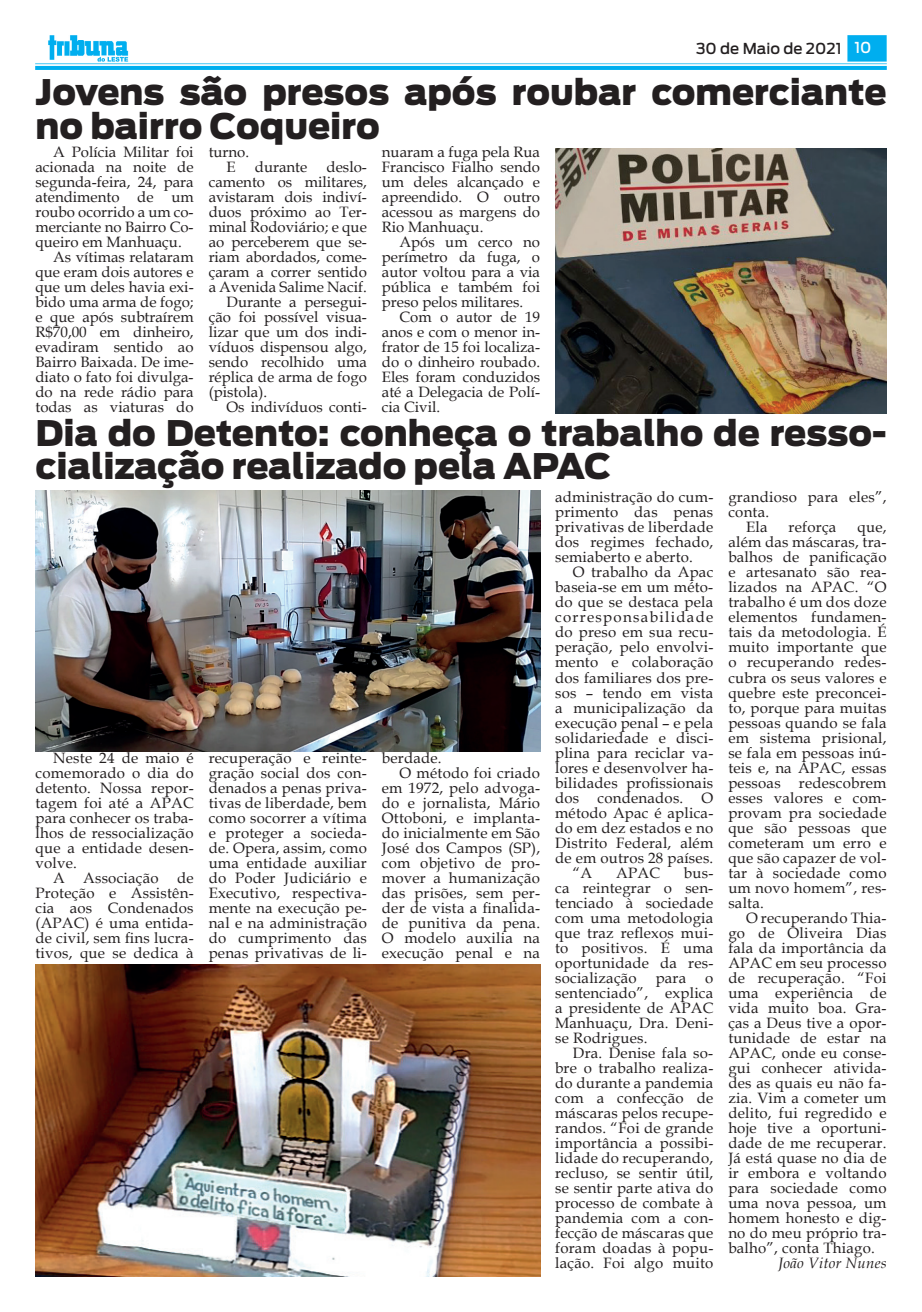
<style>
.page{position:relative;width:922px;height:1312px;background:#fff}
.page>*{position:absolute;margin:0;border:0;box-sizing:border-box;transform-origin:0 0}
.t1{font:900 35px/33.8px "Antenna";color:#231f20}
.t2{font:15px/15px "Book Antiqua";letter-spacing:.015em;color:#231f20;text-align:justify}
.t3{font:15px "Book Antiqua";letter-spacing:.09em;color:#231f20}
.t4{font:500 15px "Antenna";color:#231f20}
.t5{font:italic 15px "Book Antiqua";letter-spacing:.015em;color:#231f20}
.s1{color:#fff}
</style>
<div class="page">
<img style="left:35px;top:35px;width:851px;height:34px">
<img style="left:555px;top:148px;width:331px;height:265px">
<img style="left:35px;top:490px;width:505px;height:261px">
<img style="left:35px;top:964px;width:505px;height:312px">
<p class="t4" style="left:696px;top:40px;width:177px">30 de Maio de 2021 <span class="s1">10</span></p>
<h1 class="t1" style="left:35px;top:75px;width:852px">Jovens são presos após roubar comerciante no bairro Coqueiro</h1>
<p class="t2" style="left:53px;top:144px;width:142px">A Polícia Militar foi</p>
<p class="t2" style="left:35px;top:159px;width:160px">acionada na noite de</p>
<p class="t2" style="left:35px;top:174px;width:160px">segunda-feira, 24, para</p>
<p class="t2" style="left:35px;top:189px;width:160px">atendimento de um</p>
<p class="t2" style="left:35px;top:204px;width:160px">roubo ocorrido a um co-</p>
<p class="t2" style="left:35px;top:219px;width:160px">merciante no Bairro Co-</p>
<p class="t2" style="left:35px;top:234px;width:148px">queiro em Manhuaçu.</p>
<p class="t2" style="left:53px;top:249px;width:142px">As vítimas relataram</p>
<p class="t2" style="left:35px;top:264px;width:160px">que eram dois autores e</p>
<p class="t2" style="left:35px;top:279px;width:160px">que um deles havia exi-</p>
<p class="t2" style="left:35px;top:294px;width:160px">bido uma arma de fogo;</p>
<p class="t2" style="left:35px;top:309px;width:160px">e que após subtraírem</p>
<p class="t2" style="left:35px;top:324px;width:160px">R$70,00 em dinheiro,</p>
<p class="t2" style="left:35px;top:339px;width:160px">evadiram sentido ao</p>
<p class="t2" style="left:35px;top:354px;width:160px">Bairro Baixada. De ime-</p>
<p class="t2" style="left:35px;top:369px;width:160px">diato o fato foi divulga-</p>
<p class="t2" style="left:35px;top:384px;width:160px">do na rede rádio para</p>
<p class="t2" style="left:35px;top:399px;width:160px">todas as viaturas do</p>
<p class="t2" style="left:382px;top:144px;width:160px">nuaram a fuga pela Rua Francisco Fialho sendo um deles alcançado e apreendido. O outro acessou as margens do Rio Manhuaçu.</p>
<p class="t2" style="left:382px;top:234px;width:160px;text-indent:18px">Após um cerco no perímetro da fuga, o autor voltou para a via pública e também foi preso pelos militares.</p>
<p class="t2" style="left:382px;top:309px;width:160px;text-indent:18px">Com o autor de 19 anos e com o menor in&shy;frator de 15 foi localiza&shy;do o dinheiro roubado.<br>Eles foram conduzidos até a Delegacia de Polí&shy;cia Civil.</p>
<h1 class="t1" style="left:35px;top:416px;width:852px">Dia do Detento: conheça o trabalho de resso&shy;cialização realizado pela APAC</h1>
<p class="t2" style="left:209px;top:144px;width:42px;text-align:center">turno.<br>E</p>
<p class="t2" style="left:255px;top:159px;width:54px">durante</p>
<p class="t2" style="left:326px;top:159px;width:42px">deslo-</p>
<p class="t2" style="left:209px;top:174px;width:160px">camento os militares,</p>
<p class="t2" style="left:209px;top:189px;width:160px">avistaram dois indiví-</p>
<p class="t2" style="left:209px;top:204px;width:160px">duos próximo ao Ter-</p>
<p class="t2" style="left:209px;top:219px;width:160px">minal Rodoviário; e que</p>
<p class="t2" style="left:209px;top:234px;width:160px">ao perceberem que se-</p>
<p class="t2" style="left:209px;top:249px;width:160px">riam abordados, come-</p>
<p class="t2" style="left:209px;top:264px;width:160px">çaram a correr sentido</p>
<p class="t2" style="left:209px;top:279px;width:160px">a Avenida Salime Nacif.</p>
<p class="t2" style="left:226px;top:294px;width:142px">Durante a persegui-</p>
<p class="t2" style="left:209px;top:309px;width:160px">ção foi possível visua-</p>
<p class="t2" style="left:209px;top:324px;width:160px">lizar que um dos indi-</p>
<p class="t2" style="left:209px;top:339px;width:160px">víduos dispensou algo,</p>
<p class="t2" style="left:209px;top:354px;width:160px">sendo recolhido uma</p>
<p class="t2" style="left:209px;top:369px;width:160px">réplica de arma de fogo</p>
<p class="t2" style="left:209px;top:384px;width:60px">(pistola).</p>
<p class="t2" style="left:226px;top:399px;width:142px">Os indivíduos conti-</p>
<p class="t2" style="left:35px;top:749px;width:160px;text-indent:18px">Neste 24 de maio é comemorado o dia do detento. Nossa repor&shy;tagem foi até a APAC para conhecer os traba&shy;lhos de ressocialização que a entidade desen&shy;volve.</p>
<p class="t2" style="left:35px;top:869px;width:160px;text-indent:18px">A Associação de Proteção e Assistên&shy;cia aos Condenados (APAC) é uma entida&shy;de civil, sem fins lucra&shy;tivos, que se dedica à</p>
<p class="t2" style="left:209px;top:749px;width:160px">recuperação e reinte&shy;gração social dos con&shy;denados a penas priva&shy;tivas de liberdade, bem como socorrer a vítima e proteger a socieda&shy;de. Opera, assim, como uma entidade auxiliar do Poder Judiciário e Executivo, respectiva&shy;mente na execução pe&shy;nal e na administração do cumprimento das penas privativas de li-</p>
<p class="t2" style="left:382px;top:749px;width:61px">berdade.</p>
<p class="t2" style="left:399px;top:764px;width:142px">O método foi criado</p>
<p class="t2" style="left:382px;top:779px;width:160px">em 1972, pelo advoga-</p>
<p class="t2" style="left:382px;top:794px;width:160px">do e jornalista, Mário</p>
<p class="t2" style="left:382px;top:809px;width:160px">Ottoboni, e implanta-</p>
<p class="t2" style="left:382px;top:824px;width:160px">do inicialmente em São</p>
<p class="t2" style="left:382px;top:839px;width:160px">José dos Campos (SP),</p>
<p class="t2" style="left:382px;top:854px;width:160px">com objetivo de pro-</p>
<p class="t2" style="left:382px;top:869px;width:160px">mover a humanização</p>
<p class="t2" style="left:382px;top:884px;width:160px">das prisões, sem per-</p>
<p class="t2" style="left:382px;top:899px;width:160px">der de vista a finalida-</p>
<p class="t2" style="left:382px;top:914px;width:160px">de punitiva da pena.</p>
<p class="t2" style="left:382px;top:929px;width:160px">O modelo auxilia na</p>
<p class="t2" style="left:382px;top:944px;width:160px">execução penal e na</p>
<p class="t2" style="left:555px;top:489px;width:160px">administração do cum&shy;primento das penas privativas de liberdade dos regimes fechado, semiaberto e aberto.</p>
<p class="t2" style="left:572px;top:564px;width:142px">O trabalho da Apac</p>
<p class="t2" style="left:555px;top:579px;width:160px">baseia-se em um méto-</p>
<p class="t2" style="left:555px;top:594px;width:160px">do que se destaca pela</p>
<p class="t3" style="left:555px;top:606px;width:160px">corresponsabilidade</p>
<p class="t2" style="left:555px;top:624px;width:160px">do preso em sua recu-</p>
<p class="t2" style="left:555px;top:639px;width:160px">peração, pelo envolvi-</p>
<p class="t2" style="left:555px;top:654px;width:160px">mento e colaboração</p>
<p class="t2" style="left:555px;top:669px;width:160px">dos familiares dos pre-</p>
<p class="t2" style="left:555px;top:684px;width:160px">sos – tendo em vista</p>
<p class="t2" style="left:555px;top:699px;width:160px">a municipalização da</p>
<p class="t2" style="left:555px;top:714px;width:160px">execução penal – e pela</p>
<p class="t2" style="left:555px;top:729px;width:160px">solidariedade e disci-</p>
<p class="t2" style="left:555px;top:744px;width:160px">plina para reciclar va-</p>
<p class="t2" style="left:555px;top:759px;width:160px">lores e desenvolver ha-</p>
<p class="t2" style="left:555px;top:774px;width:160px">bilidades profissionais</p>
<p class="t2" style="left:555px;top:789px;width:160px">dos condenados. O</p>
<p class="t2" style="left:555px;top:804px;width:160px">método Apac é aplica-</p>
<p class="t2" style="left:555px;top:819px;width:160px">do em dez estados e no</p>
<p class="t2" style="left:555px;top:834px;width:160px">Distrito Federal, além</p>
<p class="t2" style="left:555px;top:849px;width:160px">de em outros 28 países.</p>
<p class="t2" style="left:572px;top:864px;width:21px">“A</p>
<p class="t2" style="left:616px;top:864px;width:45px">APAC</p>
<p class="t2" style="left:555px;top:864px;width:160px;text-indent:129px">bus&shy;ca reintegrar o sen&shy;tenciado à sociedade com uma metodologia que traz reflexos mui&shy;to positivos. É uma oportunidade da res&shy;socialização</p>
<p class="t2" style="left:655px;top:969px;width:32px">para</p>
<p class="t2" style="left:555px;top:969px;width:160px;text-indent:150px">o sentenciado”, explica a presidente de APAC Manhuaçu, Dra. Deni&shy;se Rodrigues.</p>
<p class="t2" style="left:555px;top:1044px;width:160px;text-indent:18px">Dra. Denise fala so&shy;bre o trabalho realiza&shy;do durante a pandemia com a confecção de máscaras pelos recupe&shy;randos. “Foi de grande importância a possibi&shy;lidade do recuperando, recluso, se sentir útil, se sentir parte ativa do processo de combate à pandemia com a con&shy;fecção de máscaras que foram doadas à popu&shy;lação. Foi algo muito</p>
<p class="t2" style="left:728px;top:489px;width:160px">grandioso para eles”,</p>
<p class="t2" style="left:728px;top:504px;width:42px">conta.</p>
<p class="t2" style="left:745px;top:519px;width:23px">Ela</p>
<p class="t2" style="left:788px;top:519px;width:49px">reforça</p>
<p class="t2" style="left:728px;top:519px;width:160px;text-indent:129px">que, além das máscaras, tra&shy;balhos de panificação e artesanato são rea&shy;lizados na APAC. “O trabalho é um dos doze elementos fundamen&shy;tais da metodologia. É muito importante que o recuperando redes&shy;cubra os seus valores e quebre este preconcei&shy;to, porque para muitas pessoas quando se fala em sistema prisional, se fala em pessoas inú&shy;teis e, na APAC, essas pessoas redescobrem esses valores e com&shy;provam pra sociedade que são pessoas que cometeram um erro e que são capazer de vol&shy;tar à sociedade como um novo homem”, res&shy;salta.</p>
<p class="t2" style="left:728px;top:909px;width:160px;text-indent:18px">O recuperando Thia&shy;go de Oliveira Dias fala da importância da APAC em seu processo de recuperação. “Foi uma experiência de vida muito boa. Gra&shy;ças a Deus tive a opor&shy;tunidade de estar na APAC, onde eu conse&shy;gui conhecer ativida&shy;des as quais eu não fa&shy;zia. Vim a cometer um delito, fui regredido e hoje tive a oportuni&shy;dade de me recuperar.<br>Já está quase no dia de ir embora e voltando para sociedade como uma nova pessoa, um homem honesto e dig&shy;no do meu próprio tra&shy;balho”, conta Thiago.</p>
<p class="t5" style="left:777px;top:1251px;width:110px">João Vitor Nunes</p>
</div>
